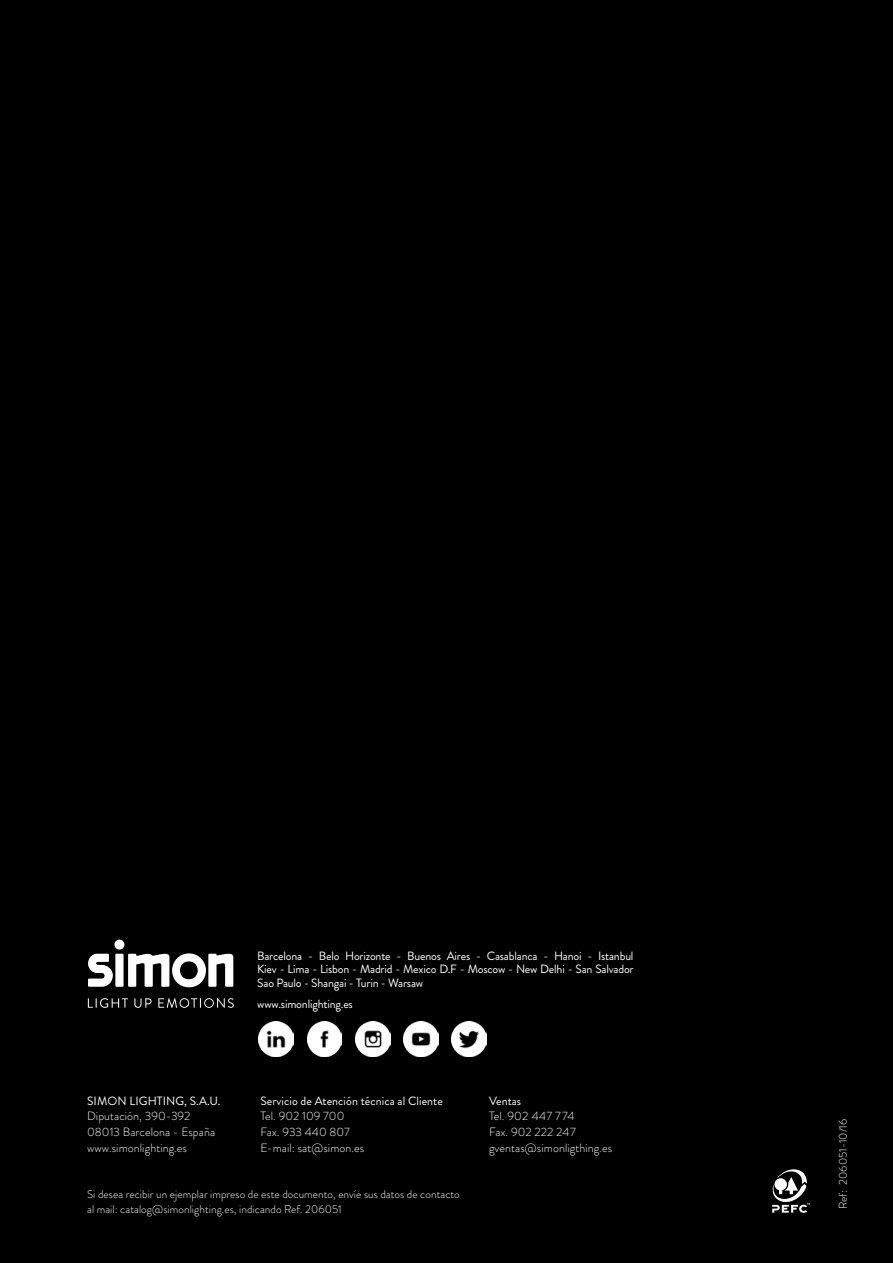
<style>
.page{position:relative;width:893px;height:1263px;background:#000}
.page>*{position:absolute;margin:0;border:0;box-sizing:border-box;transform-origin:0 0}
.t1{font:12px/13.5px "Brandon Grotesque";letter-spacing:-.015em;color:#fff;text-align:justify}
.t2{font:300 12px/15.8px "Brandon Grotesque";letter-spacing:.005em;color:#fff}
.t3{font:12px "Brandon Grotesque";letter-spacing:.005em;color:#fff}
.t4{font:300 11.25px/15.3px "Brandon Grotesque";letter-spacing:.005em;color:#fff}
</style>
<div class="page">
<svg style="left:772px;top:1169px;width:38px;height:44px"></svg>
<svg style="left:88px;top:998px;width:146px;height:10px"></svg>
<div style="left:115px;top:954px;width:9px;height:33px;background:#fff"></div>
<svg style="left:88px;top:954px;width:25px;height:33px"></svg>
<svg style="left:128px;top:953px;width:105px;height:34px"></svg>
<div style="left:114px;top:940px;width:10px;height:9px;background:#fff;border-radius:50%"></div>
<img style="left:259px;top:1022px;width:35px;height:35px">
<img style="left:307px;top:1022px;width:35px;height:35px">
<img style="left:355px;top:1022px;width:35px;height:35px">
<img style="left:451px;top:1022px;width:35px;height:35px">
<img style="left:403px;top:1022px;width:35px;height:35px">
<p class="t1" style="left:257px;top:949px;width:378px">Barcelona - Belo Horizonte - Buenos Aires - Casablanca - Hanoi - Istanbul Kiev - Lima - Lisbon - Madrid - Mexico D.F - Moscow - New Delhi - San Salvador Sao Paulo - Shangai - Turin - Warsaw</p>
<p class="t1" style="left:257px;top:997px;width:97px">www.simonlighting.es</p>
<p class="t3" style="left:87px;top:1092px;width:135px">SIMON LIGHTING, S.A.U.</p>
<p class="t2" style="left:87px;top:1108px;width:129px">Diputación, 390-392<br>08013 Barcelona - España www.simonlighting.es</p>
<p class="t4" style="left:87px;top:1186px;width:374px">Si desea recibir un ejemplar impreso de este documento, envíe sus datos de contacto al mail: catalog@simonlighting.es, indicando Ref. 206051</p>
<p class="t3" style="left:260px;top:1092px;width:184px">Servicio de Atención técnica al Cliente</p>
<p class="t2" style="left:260px;top:1108px;width:106px">Tel. 902 109 700<br>Fax. 933 440 807<br>E-mail: sat@simon.es</p>
<p class="t1" style="left:489px;top:1094px;width:34px">Ventas</p>
<p class="t2" style="left:489px;top:1108px;width:125px">Tel. 902 447 774<br>Fax. 902 222 247 gventas@simonligthing.es</p>
<p class="t4" style="left:835px;top:1209px;width:92px;rotate:-90deg">Ref: 206051-10/16</p>
</div>
